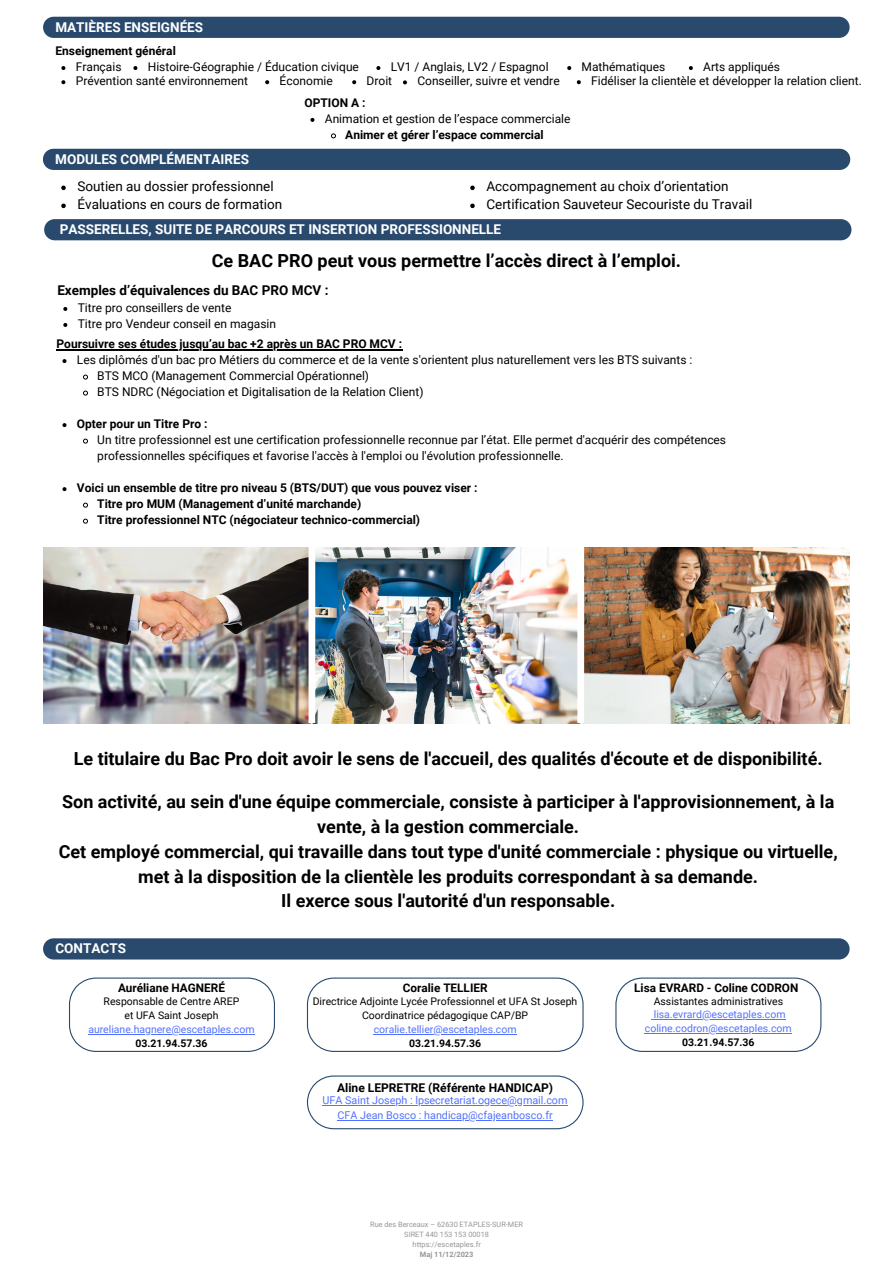
<style>
.page{position:relative;width:893px;height:1264px;background:#fff}
.page>*{position:absolute;margin:0;border:0;box-sizing:border-box;transform-origin:0 0}
.t1{font:700 18px/24.8px "Roboto";color:#000;text-align:center}
.t2{font:13.5px "Roboto";color:#000}
.t3{font:700 13.5px "Roboto";color:#fff}
.t4{font:700 13.5px "Roboto";color:#000}
.t5{font:12px/16px "Roboto";color:#000}
.t6{font:700 12px "Roboto";color:#000}
.t7{font:700 11.85px "Roboto";color:#000}
.t8{font:10.8px "Roboto";color:#5271ff}
.t9{font:10.5px "Roboto";color:#000}
.t10{font:10.5px "Roboto";color:#5271ff}
.t11{font:700 10.5px "Roboto";color:#000}
.t12{font:7.5px "Roboto";color:#969696}
.t13{font:7.35px "Roboto";color:#969696}
.t14{font:700 7.35px "Roboto";color:#969696}
</style>
<div class="page">
<div style="left:43px;top:17px;width:806px;height:21px;background:#2a4a6d"></div>
<div style="left:43px;top:149px;width:807px;height:21px;background:#2a4a6d"></div>
<div style="left:44px;top:219px;width:807px;height:21px;background:#2a4a6d"></div>
<img style="left:43px;top:547px;width:806px;height:176px">
<div style="left:308px;top:544px;width:7px;height:179px;background:#fff"></div>
<div style="left:577px;top:546px;width:7px;height:177px;background:#fff"></div>
<div style="left:43px;top:938px;width:806px;height:21px;background:#2a4a6d"></div>
<svg style="left:69px;top:977px;width:206px;height:74px"></svg>
<svg style="left:307px;top:1075px;width:276px;height:54px"></svg>
<svg style="left:61px;top:185px;width:5px;height:5px"></svg>
<svg style="left:61px;top:203px;width:5px;height:5px"></svg>
<hr style="left:88px;top:1034px;width:167px;height:1px;background:#5271ff">
<hr style="left:322px;top:1105px;width:245px;height:1px;background:#5271ff">
<hr style="left:337px;top:1119px;width:216px;height:1px;background:#5271ff">
<svg style="left:615px;top:977px;width:206px;height:74px"></svg>
<hr style="left:653px;top:1018px;width:132px;height:1px;background:#5271ff">
<hr style="left:645px;top:1033px;width:146px;height:1px;background:#5271ff">
<svg style="left:63px;top:307px;width:4px;height:4px"></svg>
<svg style="left:63px;top:323px;width:4px;height:4px"></svg>
<svg style="left:307px;top:977px;width:276px;height:74px"></svg>
<hr style="left:374px;top:1034px;width:142px;height:1px;background:#5271ff">
<hr style="left:56px;top:349px;width:346px;height:1px;background:#000">
<svg style="left:62px;top:359px;width:4px;height:4px"></svg>
<svg style="left:83px;top:374px;width:5px;height:6px"></svg>
<svg style="left:83px;top:390px;width:5px;height:6px"></svg>
<svg style="left:62px;top:423px;width:4px;height:4px"></svg>
<svg style="left:83px;top:438px;width:5px;height:6px"></svg>
<svg style="left:62px;top:487px;width:4px;height:4px"></svg>
<svg style="left:83px;top:502px;width:5px;height:6px"></svg>
<svg style="left:83px;top:518px;width:5px;height:6px"></svg>
<svg style="left:61px;top:66px;width:4px;height:4px"></svg>
<svg style="left:133px;top:66px;width:4px;height:4px"></svg>
<svg style="left:376px;top:66px;width:4px;height:4px"></svg>
<svg style="left:567px;top:66px;width:4px;height:4px"></svg>
<svg style="left:61px;top:80px;width:4px;height:4px"></svg>
<svg style="left:265px;top:80px;width:4px;height:4px"></svg>
<svg style="left:470px;top:185px;width:4px;height:5px"></svg>
<svg style="left:470px;top:203px;width:4px;height:5px"></svg>
<svg style="left:688px;top:66px;width:4px;height:4px"></svg>
<svg style="left:352px;top:80px;width:4px;height:4px"></svg>
<svg style="left:403px;top:80px;width:4px;height:4px"></svg>
<svg style="left:576px;top:80px;width:4px;height:4px"></svg>
<svg style="left:310px;top:118px;width:4px;height:4px"></svg>
<svg style="left:331px;top:133px;width:5px;height:6px"></svg>
<h2 class="t3" style="left:55px;top:19px;width:149px">MATIÈRES ENSEIGNÉES</h2>
<p class="t6" style="left:55px;top:44px;width:122px">Enseignement général</p>
<p class="t5" style="left:76px;top:59px;width:47px">Français</p>
<p class="t5" style="left:148px;top:59px;width:213px">Histoire-Géographie / Éducation civique</p>
<p class="t5" style="left:391px;top:59px;width:159px">LV1 / Anglais, LV2 / Espagnol</p>
<p class="t5" style="left:581px;top:59px;width:85px">Mathématiques</p>
<p class="t5" style="left:76px;top:73px;width:174px">Prévention santé environnement</p>
<p class="t5" style="left:279px;top:73px;width:55px">Économie</p>
<p class="t5" style="left:703px;top:59px;width:78px">Arts appliqués</p>
<p class="t5" style="left:366px;top:73px;width:27px">Droit</p>
<p class="t5" style="left:417px;top:73px;width:144px">Conseiller, suivre et vendre</p>
<p class="t5" style="left:591px;top:73px;width:272px">Fidéliser la clientèle et développer la relation client.</p>
<p class="t6" style="left:304px;top:96px;width:63px">OPTION A :</p>
<p class="t5" style="left:325px;top:111px;width:247px">Animation et gestion de l’espace commerciale</p>
<p class="t6" style="left:345px;top:128px;width:200px">Animer et gérer l’espace commercial</p>
<h6 class="t3" style="left:55px;top:151px;width:195px">MODULES COMPLÉMENTAIRES</h6>
<p class="t2" style="left:77px;top:179px;width:198px">Soutien au dossier professionnel</p>
<p class="t2" style="left:77px;top:197px;width:206px">Évaluations en cours de formation</p>
<p class="t3" style="left:60px;top:222px;width:443px">PASSERELLES, SUITE DE PARCOURS ET INSERTION PROFESSIONNELLE</p>
<h6 class="t2" style="left:486px;top:179px;width:244px">Accompagnement au choix d’orientation</h6>
<h6 class="t2" style="left:486px;top:197px;width:267px">Certification Sauveteur Secouriste du Travail</h6>
<h3 class="t1" style="left:212px;top:249px;width:471px">Ce BAC PRO peut vous permettre l’accès direct à l’emploi.</h3>
<p class="t4" style="left:57px;top:282px;width:272px">Exemples d’équivalences du BAC PRO MCV :</p>
<p class="t5" style="left:78px;top:300px;width:155px">Titre pro conseillers de vente</p>
<h6 class="t5" style="left:78px;top:316px;width:200px">Titre pro Vendeur conseil en magasin</h6>
<h1 class="t6" style="left:56px;top:337px;width:347px">Poursuivre ses études jusqu’au bac +2 après un BAC PRO MCV :</h1>
<h2 class="t5" style="left:77px;top:352px;width:617px">Les diplômés d'un bac pro Métiers du commerce et de la vente s'orientent plus naturellement vers les BTS suivants :</h2>
<h6 class="t5" style="left:97px;top:368px;width:273px">BTS MCO (Management Commercial Opérationnel)</h6>
<p class="t5" style="left:97px;top:384px;width:327px">BTS NDRC (Négociation et Digitalisation de la Relation Client)</p>
<p class="t6" style="left:77px;top:417px;width:132px">Opter pour un Titre Pro :</p>
<p class="t5" style="left:97px;top:432px;width:630px">Un titre professionnel est une certification professionnelle reconnue par l’état. Elle permet d'acquérir des compétences professionnelles spécifiques et favorise l'accès à l'emploi ou l'évolution professionnelle.</p>
<p class="t6" style="left:77px;top:481px;width:402px">Voici un ensemble de titre pro niveau 5 (BTS/DUT) que vous pouvez viser :</p>
<h6 class="t6" style="left:97px;top:497px;width:265px">Titre pro MUM (Management d’unité marchande)</h6>
<p class="t6" style="left:97px;top:513px;width:324px">Titre professionnel NTC (négociateur technico-commercial)</p>
<p class="t1" style="left:74px;top:747px;width:750px">Le titulaire du Bac Pro doit avoir le sens de l'accueil, des qualités d'écoute et de disponibilité.</p>
<p class="t1" style="left:59px;top:789px;width:780px">Son activité, au sein d'une équipe commerciale, consiste à participer à l'approvisionnement, à la vente, à la gestion commerciale.<br>Cet employé commercial, qui travaille dans tout type d'unité commerciale : physique ou virtuelle, met à la disposition de la clientèle les produits correspondant à sa demande.<br>Il exerce sous l'autorité d'un responsable.</p>
<p class="t3" style="left:55px;top:940px;width:72px">CONTACTS</p>
<p class="t7" style="left:118px;top:980px;width:108px">Auréliane HAGNERÉ</p>
<p class="t9" style="left:104px;top:995px;width:137px">Responsable de Centre AREP</p>
<p class="t9" style="left:124px;top:1009px;width:95px">et UFA Saint Joseph</p>
<p class="t10" style="left:88px;top:1023px;width:168px">aureliane.hagnere@escetaples.com</p>
<h5 class="t11" style="left:135px;top:1037px;width:74px">03.21.94.57.36</h5>
<p class="t7" style="left:403px;top:980px;width:86px">Coralie TELLIER</p>
<p class="t9" style="left:313px;top:995px;width:266px">Directrice Adjointe Lycée Professionnel et UFA St Joseph</p>
<p class="t9" style="left:362px;top:1009px;width:167px">Coordinatrice pédagogique CAP/BP</p>
<p class="t10" style="left:374px;top:1023px;width:144px">coralie.tellier@escetaples.com</p>
<h1 class="t11" style="left:409px;top:1037px;width:74px">03.21.94.57.36</h1>
<p class="t7" style="left:634px;top:980px;width:165px">Lisa EVRARD - Coline CODRON</p>
<p class="t9" style="left:653px;top:994px;width:131px">Assistantes administratives</p>
<p class="t10" style="left:653px;top:1008px;width:133px">lisa.evrard@escetaples.com</p>
<h2 class="t10" style="left:645px;top:1022px;width:148px">coline.codron@escetaples.com</h2>
<h1 class="t11" style="left:682px;top:1036px;width:74px">03.21.94.57.36</h1>
<p class="t6" style="left:337px;top:1080px;width:217px">Aline LEPRETRE (Référente HANDICAP)</p>
<h2 class="t8" style="left:322px;top:1094px;width:246px">UFA Saint Joseph : lpsecretariat.ogece@gmail.com</h2>
<p class="t8" style="left:337px;top:1108px;width:217px">CFA Jean Bosco : handicap@cfajeanbosco.fr</p>
<p class="t13" style="left:370px;top:1219px;width:154px">Rue des Berceaux – 62630 ETAPLES-SUR-MER</p>
<p class="t13" style="left:404px;top:1229px;width:86px">SIRET 440 153 153 00018</p>
<p class="t12" style="left:412px;top:1239px;width:70px">https://escetaples.fr</p>
<p class="t14" style="left:420px;top:1250px;width:55px">Maj 11/12/2023</p>
</div>
